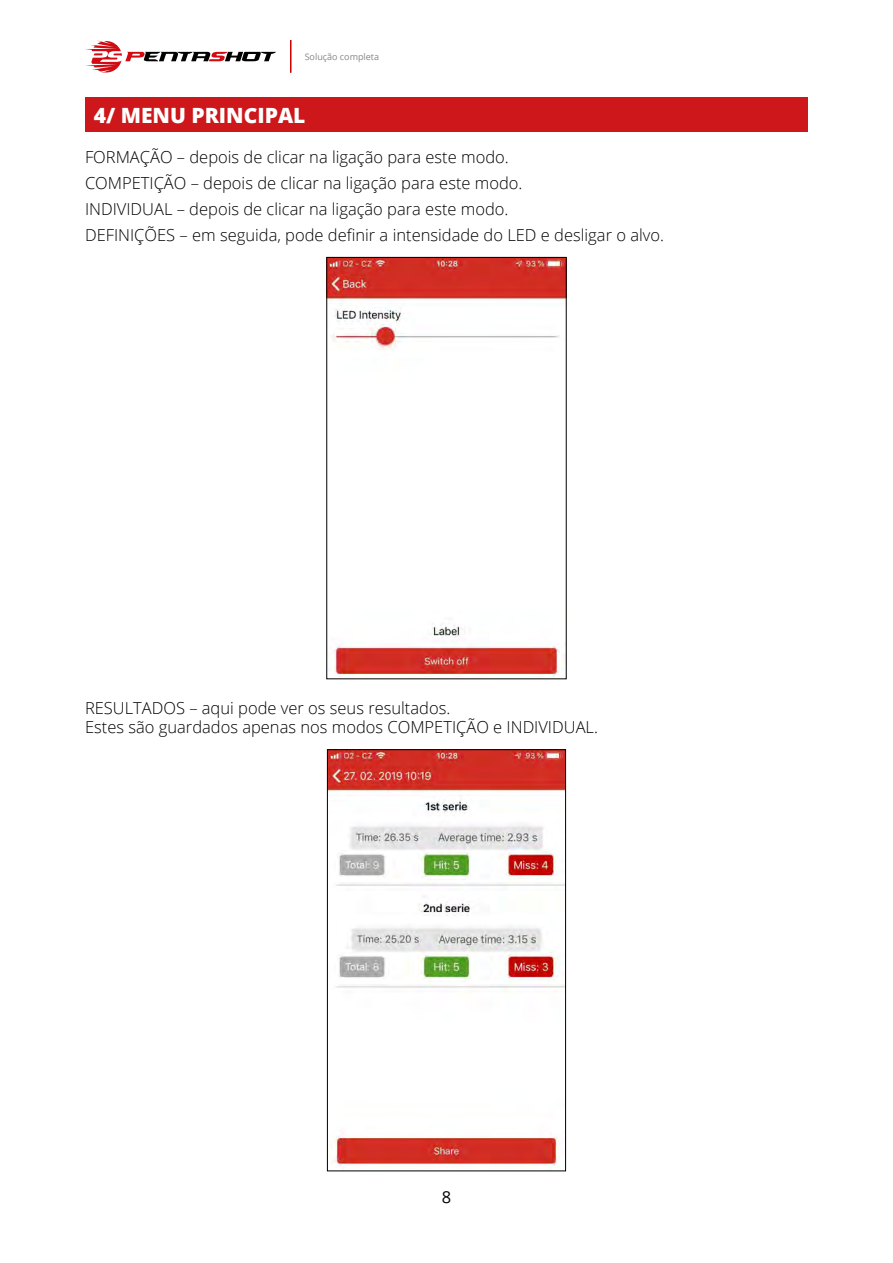
<style>
.page{position:relative;width:893px;height:1263px;background:#fff}
.page>*{position:absolute;margin:0;border:0;box-sizing:border-box;transform-origin:0 0}
.t1{font:800 21px "Open Sans";color:#fff}
.t2{font:300 16.5px/26.2px "Open Sans";color:#000}
.t3{font:16.5px "Open Sans";color:#000}
.t4{font:9px "Open Sans";color:#878787}
</style>
<div class="page">
<hr style="left:290px;top:40px;width:1px;height:33px;background:#c00">
<svg style="left:85px;top:40px;width:191px;height:33px"></svg>
<div style="left:85px;top:98px;width:723px;height:34px;background:#cd171a"></div>
<img style="left:329px;top:259px;width:235px;height:418px">
<img style="left:329px;top:751px;width:235px;height:415px">
<div style="left:327px;top:749px;width:239px;height:422px;border:1px solid #000"></div>
<p class="t4" style="left:305px;top:50px;width:76px">Solução completa</p>
<p class="t1" style="left:94px;top:99px;width:213px">4/ MENU PRINCIPAL</p>
<p class="t2" style="left:85px;top:143px;width:580px">FORMAÇÃO – depois de clicar na ligação para este modo.<br>COMPETIÇÃO – depois de clicar na ligação para este modo.<br>INDIVIDUAL – depois de clicar na ligação para este modo.<br>DEFINIÇÕES – em seguida, pode definir a intensidade do LED e desligar o alvo.</p>
<p class="t2" style="left:85px;top:697px;width:514px;line-height:19.8px">RESULTADOS – aqui pode ver os seus resultados.<br>Estes são guardados apenas nos modos COMPETIÇÃO e INDIVIDUAL.</p>
<p class="t3" style="left:442px;top:1185px;width:11px">8</p>
</div>
